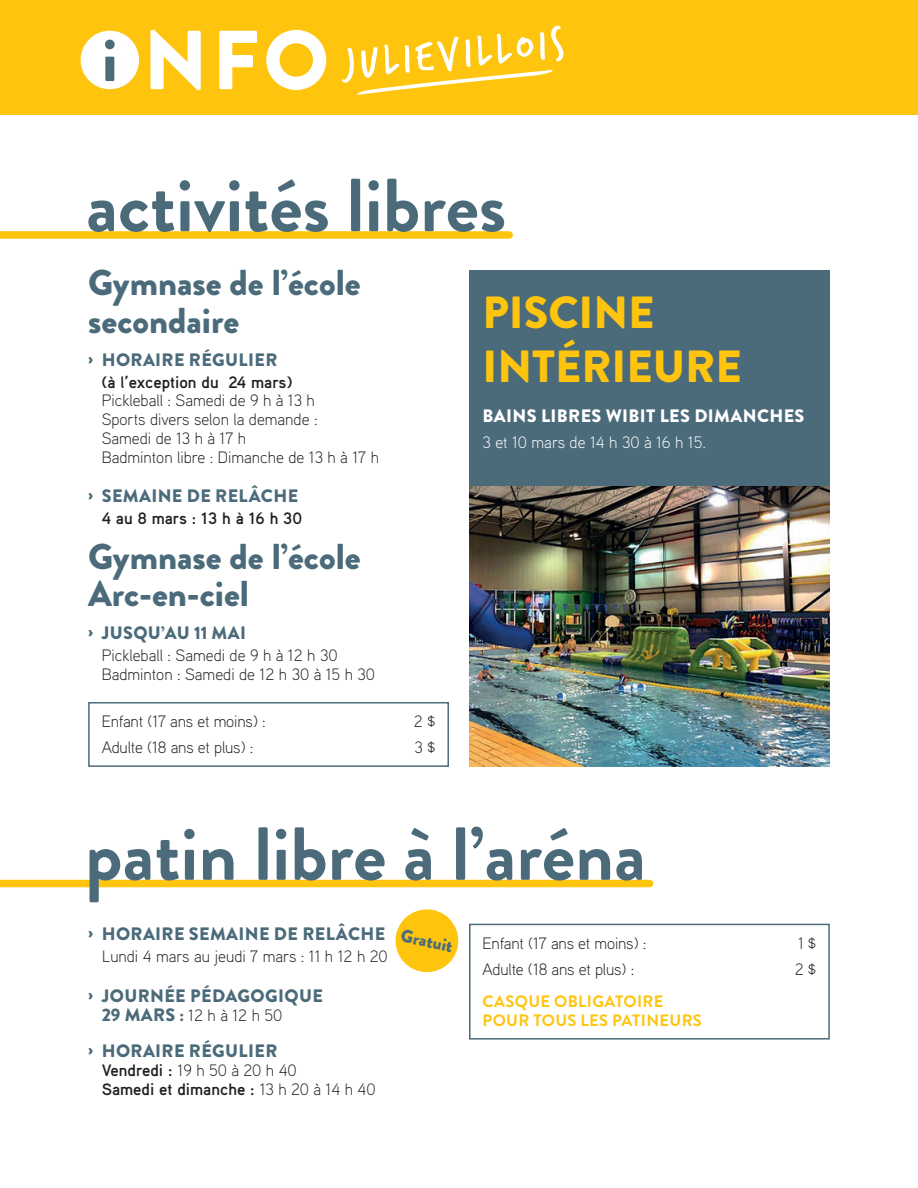
<style>
.page{position:relative;width:918px;height:1188px;background:#fff}
.page>*{position:absolute;margin:0;border:0;box-sizing:border-box;transform-origin:0 0}
.t1{font:900 83.55px "Brandon Grotesque";color:#fff}
.t2{font:700 75px "Brandon Grotesque";color:#4b6b7b}
.t3{font:47.1px "Trash Hand";color:#fff}
.t4{font:900 45px/54px "Brandon Grotesque";color:#fec40e}
.t5{font:900 36px/37.5px "Brandon Grotesque";color:#4b6b7b}
.t6{font:900 18px "Brandon Grotesque";letter-spacing:.02em;color:#4b6b7b}
.t7{font:900 18px "Brandon Grotesque";letter-spacing:.02em;color:#fff}
.t8{font:300 16.5px/18.8px "Aaux Pro";color:#231f20}
.t9{font:700 16.5px/18.8px "Aaux Pro";color:#231f20}
.t10{font:700 16.5px/18.8px "Brandon Grotesque";letter-spacing:.02em;color:#fec40e}
.t11{font:300 16.5px "Aaux Pro";color:#fff}
.s1{font-size:60.9px;color:#4b6b7b}
.s2{font-family:"Brandon Grotesque";font-weight:900;font-size:18px;color:#4b6b7b}
.s3{font-weight:300}
</style>
<div class="page">
<div style="left:0;top:231px;width:509px;height:8px;background:#fec40e"></div>
<div style="left:0;top:880px;width:650px;height:7px;background:#fec40e"></div>
<div style="left:88px;top:702px;width:361px;height:65px;border:2px solid #4b6b7b"></div>
<div style="left:469px;top:924px;width:361px;height:116px;border:2px solid #4b6b7b"></div>
<div style="left:0;top:0;width:918px;height:114px;background:#fec40e"></div>
<div style="left:81px;top:31px;width:58px;height:58px;background:#fff;border-radius:50%"></div>
<svg style="left:357px;top:70px;width:196px;height:25px"></svg>
<svg style="left:395px;top:909px;width:64px;height:64px"></svg>
<div style="left:469px;top:270px;width:361px;height:217px;background:#4b6b7b"></div>
<img style="left:469px;top:487px;width:361px;height:280px">
<h1 class="t1" style="left:102px;top:1px;width:229px"><span class="s1">i</span> NFO</h1>
<h3 class="t3" style="left:343px;top:42px;width:221px;rotate:-6deg">juliEvillois</h3>
<h2 class="t2" style="left:86px;top:153px;width:422px">activités libres</h2>
<h3 class="t5" style="left:88px;top:265px;width:274px">Gymnase de l’école secondaire</h3>
<p class="t6" style="left:88px;top:347px;width:191px">› HORAIRE RÉGULIER</p>
<p class="t9" style="left:102px;top:372px;width:192px">(à l’exception du 24 mars)</p>
<p class="t8" style="left:102px;top:391px;width:279px">Pickleball : Samedi de 9 h à 13 h<br>Sports divers selon la demande :<br>Samedi de 13 h à 17 h<br>Badminton libre : Dimanche de 13 h à 17 h</p>
<p class="t6" style="left:88px;top:483px;width:211px">› SEMAINE DE RELÂCHE</p>
<p class="t9" style="left:102px;top:509px;width:202px">4 au 8 mars : 13 h à 16 h 30</p>
<h3 class="t5" style="left:88px;top:538px;width:274px">Gymnase de l’école<br>Arc-en-ciel</h3>
<p class="t6" style="left:88px;top:620px;width:159px">› JUSQU’AU 11 MAI</p>
<p class="t8" style="left:102px;top:646px;width:275px">Pickleball : Samedi de 9 h à 12 h 30<br>Badminton : Samedi de 12 h 30 à 15 h 30</p>
<p class="t8" style="left:102px;top:712px;width:165px">Enfant (17 ans et moins) :</p>
<p class="t8" style="left:414px;top:712px;width:23px">2 $</p>
<p class="t8" style="left:102px;top:738px;width:153px">Adulte (18 ans et plus) :</p>
<p class="t8" style="left:415px;top:738px;width:22px">3 $</p>
<h3 class="t4" style="left:482px;top:287px;width:261px">PISCINE<br>INTÉRIEURE</h3>
<p class="t7" style="left:483px;top:403px;width:323px">BAINS LIBRES WIBIT LES DIMANCHES</p>
<p class="t11" style="left:482px;top:432px;width:225px">3 et 10 mars de 14 h 30 à 16 h 15.</p>
<h2 class="t2" style="left:85px;top:802px;width:563px">patin libre à l’aréna</h2>
<p class="t6" style="left:88px;top:921px;width:299px">› HORAIRE SEMAINE DE RELÂCHE</p>
<p class="t8" style="left:102px;top:946px;width:287px">Lundi 4 mars au jeudi 7 mars : 11 h 12 h 20</p>
<p class="t6" style="left:88px;top:983px;width:236px">› JOURNÉE PÉDAGOGIQUE</p>
<p class="t8" style="left:102px;top:1005px;width:182px"><span class="s2">29 MARS :</span> 12 h à 12 h 50</p>
<p class="t6" style="left:88px;top:1038px;width:191px">› HORAIRE RÉGULIER</p>
<p class="t9" style="left:102px;top:1060px;width:275px">Vendredi : <span class="s3">19 h 50 à 20 h 40<br></span>Samedi et dimanche : <span class="s3">13 h 20 à 14 h 40</span></p>
<p class="t6" style="left:404px;top:923px;width:54px;rotate:12deg">Gratuit</p>
<p class="t8" style="left:483px;top:933px;width:165px">Enfant (17 ans et moins) :</p>
<p class="t8" style="left:798px;top:933px;width:20px">1 $</p>
<p class="t8" style="left:483px;top:959px;width:153px">Adulte (18 ans et plus) :</p>
<p class="t8" style="left:795px;top:959px;width:23px">2 $</p>
<p class="t10" style="left:483px;top:993px;width:221px">CASQUE OBLIGATOIRE<br>POUR TOUS LES PATINEURS</p>
</div>
